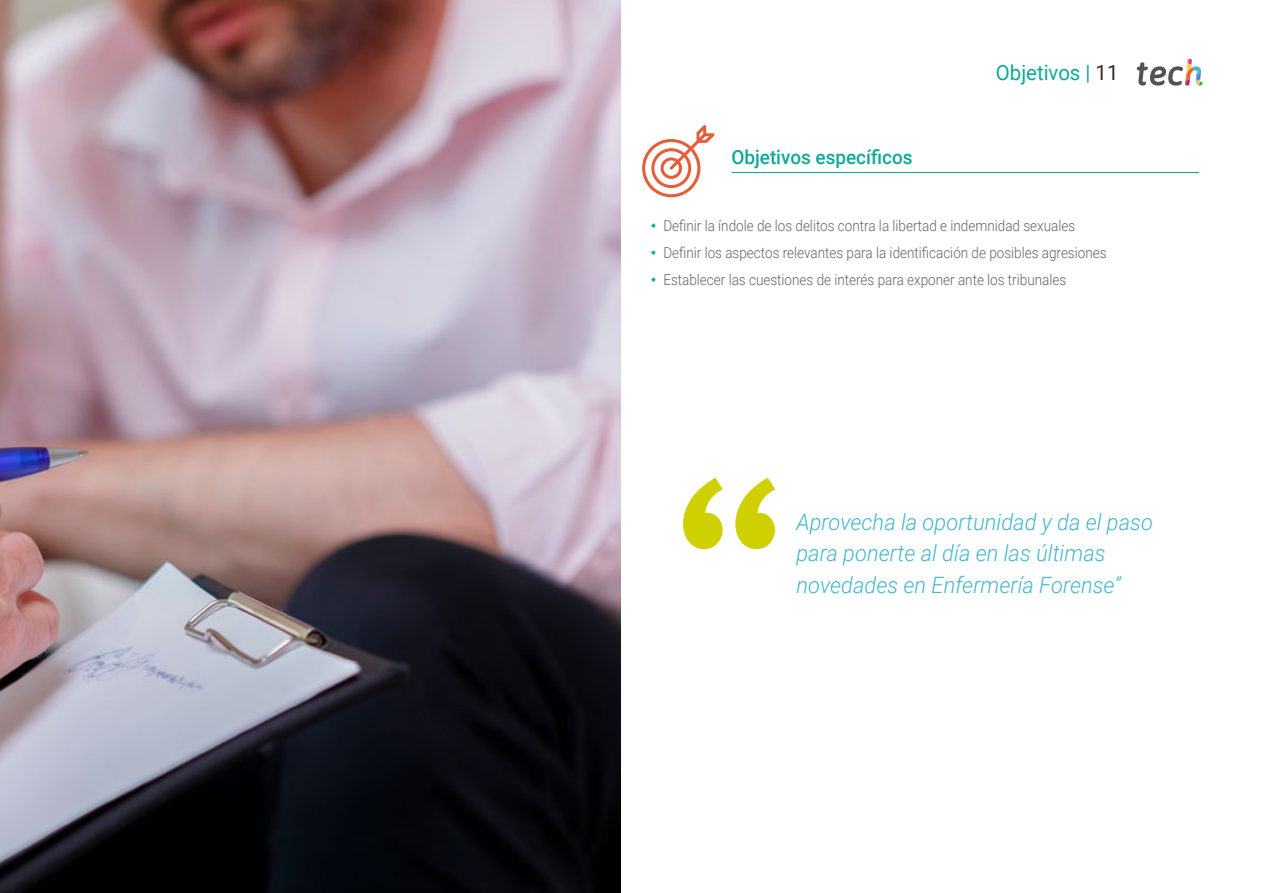
<style>
.page{position:relative;width:1263px;height:893px;background:#fff}
.page>*{position:absolute;margin:0;border:0;box-sizing:border-box;transform-origin:0 0}
.t1{font:italic 300 22.5px/31.5px "Roboto";color:#43b7cf}
.t2{font:21px "Roboto";color:#0ea996}
.t3{font:500 19.5px "Roboto";color:#0ea996}
.t4{font:300 15px/26.7px "Roboto";color:#61646a;scale:.9 1}
.s1{color:#312e20}
</style>
<div class="page">
<hr style="left:731px;top:172px;width:468px;height:1px;background:#0ea996">
<svg style="left:642px;top:125px;width:72px;height:72px"></svg>
<img style="left:0;top:0;width:621px;height:893px">
<svg style="left:1137px;top:59px;width:65px;height:27px"></svg>
<svg style="left:683px;top:478px;width:92px;height:71px"></svg>
<h3 class="t3" style="left:731px;top:143px;width:183px">Objetivos específicos</h3>
<h2 class="t2" style="left:996px;top:57px;width:124px">Objetivos | <span class="s1">11</span></h2>
<p class="t4" style="left:663px;top:212px;width:494px">Definir la índole de los delitos contra la libertad e indemnidad sexuales<br>Definir los aspectos relevantes para la identificación de posibles agresiones<br>Establecer las cuestiones de interés para exponer ante los tribunales</p>
<h1 class="t1" style="left:796px;top:505px;width:358px">Aprovecha la oportunidad y da el paso para ponerte al día en las últimas novedades en Enfermería Forense”</h1>
</div>
